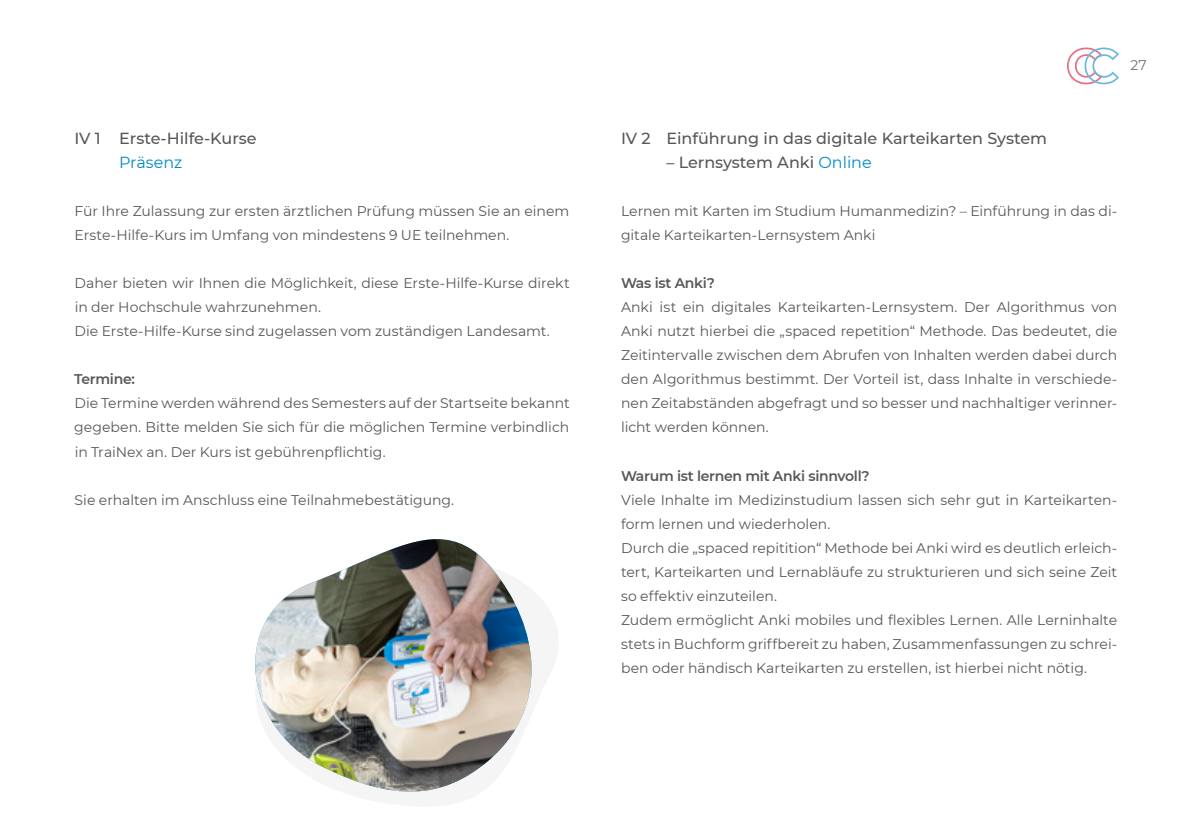
<style>
.page{position:relative;width:1191px;height:840px;background:#fff}
.page>*{position:absolute;margin:0;border:0;box-sizing:border-box;transform-origin:0 0}
.t1{font:500 16px "Montserrat";color:#575756}
.t2{font:16px "Montserrat";color:#008bc5}
.t3{font:14px/24px "Montserrat";color:#575756}
.t4{font:600 14px "Montserrat";letter-spacing:-.02em;color:#575756}
.t5{font:14px "Montserrat";color:#706f6f}
.s1{font-weight:400;color:#008bc5}
</style>
<div class="page">
<svg style="left:1067px;top:47px;width:52px;height:37px"></svg>
<img style="left:255px;top:539px;width:277px;height:253px">
<p class="t1" style="left:74px;top:127px;width:184px">IV 1 Erste-Hilfe-Kurse</p>
<p class="t2" style="left:119px;top:151px;width:65px">Präsenz</p>
<p class="t3" style="left:74px;top:199px;width:496px">Für Ihre Zulassung zur ersten ärztlichen Prüfung müssen Sie an einem<br>Erste-Hilfe-Kurs im Umfang von mindestens 9 UE teilnehmen.</p>
<p class="t3" style="left:74px;top:271px;width:497px">Daher bieten wir Ihnen die Möglichkeit, diese Erste-Hilfe-Kurse direkt in der Hochschule wahrzunehmen.<br>Die Erste-Hilfe-Kurse sind zugelassen vom zuständigen Landesamt.</p>
<p class="t4" style="left:74px;top:369px;width:62px">Termine:</p>
<p class="t3" style="left:74px;top:391px;width:497px;text-align:justify">Die Termine werden während des Semesters auf der Startseite bekannt gegeben. Bitte melden Sie sich für die möglichen Termine verbindlich in TraiNex an. Der Kurs ist gebührenpflichtig.</p>
<p class="t3" style="left:75px;top:487px;width:381px">Sie erhalten im Anschluss eine Teilnahmebestätigung.</p>
<p class="t5" style="left:1130px;top:56px;width:18px">27</p>
<p class="t1" style="left:621px;top:127px;width:427px">IV 2 Einführung in das digitale Karteikarten System</p>
<p class="t1" style="left:666px;top:151px;width:207px">– Lernsystem Anki <span class="s1">Online</span></p>
<p class="t3" style="left:621px;top:199px;width:498px">Lernen mit Karten im Studium Humanmedizin? – Einführung in das di&shy;gitale Karteikarten-Lernsystem Anki</p>
<p class="t4" style="left:621px;top:273px;width:95px">Was ist Anki?</p>
<p class="t3" style="left:621px;top:295px;width:498px;text-align:justify">Anki ist ein digitales Karteikarten-Lernsystem. Der Algorithmus von Anki nutzt hierbei die „spaced repetition“ Methode. Das bedeutet, die Zeitintervalle zwischen dem Abrufen von Inhalten werden dabei durch den Algorithmus bestimmt. Der Vorteil ist, dass Inhalte in verschiede&shy;nen Zeitabständen abgefragt und so besser und nachhaltiger verinner&shy;licht werden können.</p>
<p class="t4" style="left:621px;top:465px;width:250px">Warum ist lernen mit Anki sinnvoll?</p>
<p class="t3" style="left:621px;top:487px;width:498px">Viele Inhalte im Medizinstudium lassen sich sehr gut in Karteikarten&shy;form lernen und wiederholen.<br>Durch die „spaced repitition“ Methode bei Anki wird es deutlich erleich&shy;tert, Karteikarten und Lernabläufe zu strukturieren und sich seine Zeit so effektiv einzuteilen.<br>Zudem ermöglicht Anki mobiles und flexibles Lernen. Alle Lerninhalte stets in Buchform griffbereit zu haben, Zusammenfassungen zu schrei&shy;ben oder händisch Karteikarten zu erstellen, ist hierbei nicht nötig.</p>
</div>
